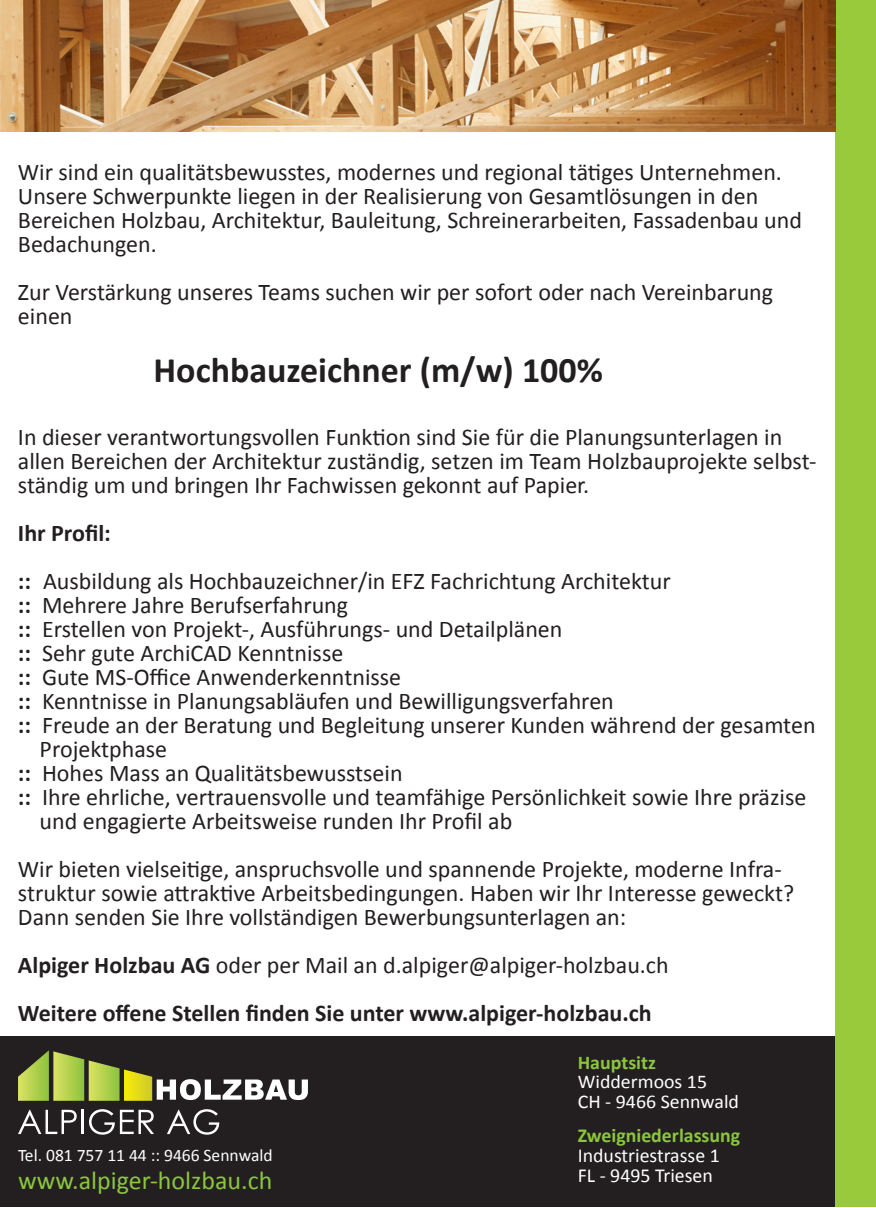
<style>
.page{position:relative;width:876px;height:1208px;background:#fff}
.page>*{position:absolute;margin:0;border:0;box-sizing:border-box;transform-origin:0 0}
.t1{font:700 36px "Calibri";color:#231f20}
.t2{font:26.1px "Calibri";color:#8bc63e}
.t3{font:24px/24px "Calibri";color:#231f20}
.t4{font:700 24px "Calibri";color:#231f20}
.t5{font:19.8px "Calibri";color:#fff}
.t6{font:700 19.8px "Calibri";color:#8bc63e}
.t7{font:19.5px "Calibri";color:#fff}
.t8{font:700 19.5px "Calibri";color:#8bc63e}
.t9{font:17.4px "Calibri";color:#fff}
.s1{font-weight:700}
</style>
<div class="page">
<div style="left:0;top:1036px;width:835px;height:171px;background:#231f20"></div>
<svg style="left:18px;top:1050px;width:290px;height:50px"></svg>
<svg style="left:18px;top:1109px;width:59px;height:25px"></svg>
<hr style="left:82px;top:1109px;width:2px;height:25px;background:#fff">
<svg style="left:89px;top:1109px;width:65px;height:25px"></svg>
<svg style="left:167px;top:1109px;width:52px;height:25px"></svg>
<div style="left:835px;top:0;width:41px;height:1206px;background:#99ca3b"></div>
<img style="left:1px;top:0;width:834px;height:132px">
<p class="t3" style="left:18px;top:160px;width:765px">Wir sind ein qualitätsbewusstes, modernes und regional tätiges Unternehmen.<br>Unsere Schwerpunkte liegen in der Realisierung von Gesamtlösungen in den</p>
<p class="t3" style="left:18px;top:208px;width:785px">Bereichen Holzbau, Architektur, Bauleitung, Schreinerarbeiten, Fassadenbau und<br>Bedachungen.</p>
<p class="t3" style="left:18px;top:280px;width:757px">Zur Verstärkung unseres Teams suchen wir per sofort oder nach Vereinbarung einen</p>
<p class="t1" style="left:154px;top:347px;width:451px">Hochbauzeichner (m/w) 100%</p>
<p class="t3" style="left:18px;top:425px;width:800px">In dieser verantwortungsvollen Funktion sind Sie für die Planungsunterlagen in allen Bereichen der Architektur zuständig, setzen im Team Holzbauprojekte selbst&shy;ständig um und bringen Ihr Fachwissen gekonnt auf Papier.</p>
<p class="t4" style="left:18px;top:518px;width:94px">Ihr Profil:</p>
<p class="t3" style="left:18px;top:569px;width:654px"><span class="s1">::</span> Ausbildung als Hochbauzeichner/in EFZ Fachrichtung Architektur</p>
<p class="t3" style="left:18px;top:593px;width:332px"><span class="s1">::</span> Mehrere Jahre Berufserfahrung</p>
<p class="t3" style="left:18px;top:617px;width:546px"><span class="s1">::</span> Erstellen von Projekt-, Ausführungs- und Detailplänen</p>
<p class="t3" style="left:18px;top:641px;width:327px"><span class="s1">::</span> Sehr gute ArchiCAD Kenntnisse</p>
<p class="t3" style="left:18px;top:665px;width:385px"><span class="s1">::</span> Gute MS-Office Anwenderkenntnisse</p>
<p class="t3" style="left:18px;top:689px;width:597px"><span class="s1">::</span> Kenntnisse in Planungsabläufen und Bewilligungsverfahren</p>
<p class="t3" style="left:18px;top:713px;width:799px"><span class="s1">::</span> Freude an der Beratung und Begleitung unserer Kunden während der gesamten</p>
<p class="t3" style="left:40px;top:737px;width:129px">Projektphase</p>
<p class="t3" style="left:18px;top:761px;width:386px"><span class="s1">::</span> Hohes Mass an Qualitätsbewusstsein</p>
<p class="t3" style="left:18px;top:785px;width:790px"><span class="s1">::</span> Ihre ehrliche, vertrauensvolle und teamfähige Persönlichkeit sowie Ihre präzise</p>
<p class="t3" style="left:40px;top:809px;width:474px">und engagierte Arbeitsweise runden Ihr Profil ab</p>
<p class="t3" style="left:18px;top:857px;width:778px">Wir bieten vielseitige, anspruchsvolle und spannende Projekte, moderne Infra&shy;struktur sowie attraktive Arbeitsbedingungen. Haben wir Ihr Interesse geweckt?<br>Dann senden Sie Ihre vollständigen Bewerbungsunterlagen an:</p>
<p class="t3" style="left:18px;top:953px;width:652px"><span class="s1">Alpiger Holzbau AG</span> oder per Mail an d.alpiger@alpiger-holzbau.ch</p>
<p class="t4" style="left:18px;top:998px;width:635px">Weitere offene Stellen finden Sie unter www.alpiger-holzbau.ch</p>
<p class="t9" style="left:18px;top:1144px;width:256px">Tel. 081 757 11 44 :: 9466 Sennwald</p>
<p class="t2" style="left:18px;top:1163px;width:256px">www.alpiger-holzbau.ch</p>
<p class="t8" style="left:578px;top:1049px;width:80px">Hauptsitz</p>
<p class="t7" style="left:578px;top:1069px;width:131px">Widdermoos 15</p>
<p class="t7" style="left:578px;top:1088px;width:163px">CH - 9466 Sennwald</p>
<p class="t6" style="left:578px;top:1123px;width:164px">Zweigniederlassung</p>
<p class="t5" style="left:578px;top:1142px;width:144px">Industriestrasse 1</p>
<p class="t5" style="left:578px;top:1162px;width:137px">FL - 9495 Triesen</p>
</div>
